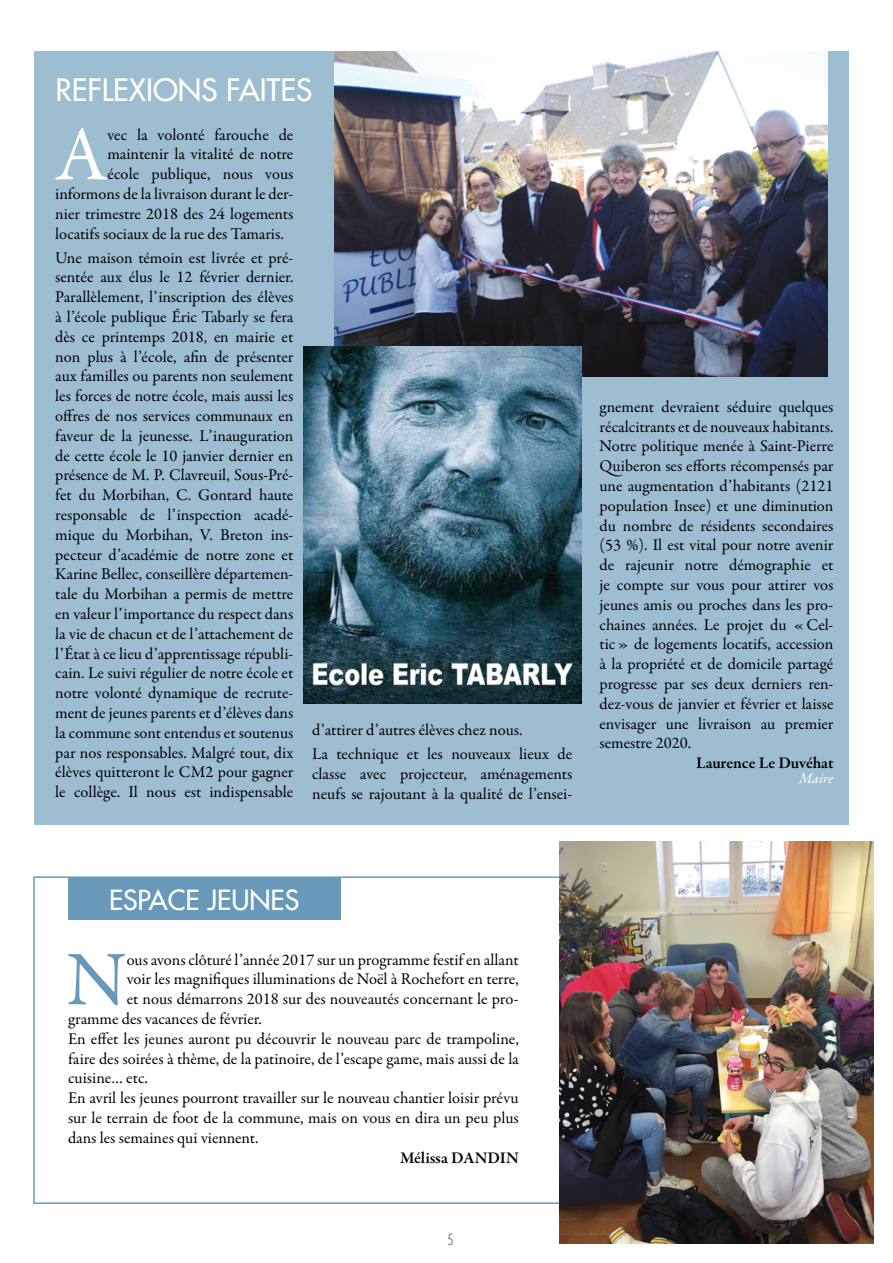
<style>
.page{position:relative;width:893px;height:1263px;background:#fff}
.page>*{position:absolute;margin:0;border:0;box-sizing:border-box;transform-origin:0 0}
.t1{font:77.55px "Garamond Premr Pro";color:#6999b9}
.t2{font:77.55px "Garamond Premr Pro";color:#fff}
.t3{font:30px "Futura LT";color:#fff}
.t4{font:27px "Futura LT";color:#fff}
.t5{font:16.5px/19.8px "Garamond Premr Pro";color:#000;text-align:justify}
.t6{font:600 16.5px "Garamond Premr Pro";letter-spacing:-.005em;color:#000}
.t7{font:italic 15px "Garamond Premr Pro";letter-spacing:-.005em;color:#fff}
.t8{font:300 condensed 15px "Futura LT";color:#7b7c7e}
</style>
<div class="page">
<div style="left:34px;top:51px;width:815px;height:774px;background:#9dbdd1"></div>
<img style="left:559px;top:841px;width:315px;height:402px">
<div style="left:68px;top:877px;width:272px;height:43px;background:#6999b9"></div>
<img style="left:334px;top:51px;width:493px;height:325px">
<img style="left:303px;top:346px;width:278px;height:358px">
<h2 class="t3" style="left:56px;top:70px;width:64px">REFLEXIONS</h2>
<h2 class="t3" style="left:226px;top:70px;width:47px">FAITES</h2>
<h1 class="t2" style="left:55px;top:108px;width:54px">A</h1>
<p class="t5" style="left:107px;top:125px;width:187px">vec la volonté farouche de</p>
<p class="t5" style="left:107px;top:145px;width:187px">maintenir la vitalité de notre</p>
<p class="t5" style="left:107px;top:164px;width:187px">école publique, nous vous</p>
<p class="t5" style="left:55px;top:184px;width:240px">informons de la livraison durant le der-</p>
<p class="t5" style="left:55px;top:204px;width:240px">nier trimestre 2018 des 24 logements</p>
<p class="t5" style="left:55px;top:224px;width:230px">locatifs sociaux de la rue des Tamaris.</p>
<p class="t5" style="left:55px;top:248px;width:240px">Une maison témoin est livrée et pré&shy;sentée aux élus le 12 février dernier.<br>Parallèlement, l’inscription des élèves à l’école publique Éric Tabarly se fera dès ce printemps 2018, en mairie et non plus à l’école, afin de présenter aux familles ou parents non seulement les forces de notre école, mais aussi les offres de nos services communaux en faveur de la jeunesse. L’inauguration de cette école le 10 janvier dernier en présence de M. P. Clavreuil, Sous-Pré&shy;fet du Morbihan, C. Gontard haute responsable de l’inspection acadé&shy;mique du Morbihan, V. Breton ins&shy;pecteur d’académie de notre zone et Karine Bellec, conseillère départemen&shy;tale du Morbihan a permis de mettre en valeur l’importance du respect dans la vie de chacun et de l’attachement de l’État à ce lieu d’apprentissage républi&shy;cain. Le suivi régulier de notre école et notre volonté dynamique de recrute&shy;ment de jeunes parents et d’élèves dans la commune sont entendus et soutenus par nos responsables. Malgré tout, dix élèves quitteront le CM2 pour gagner le collège. Il nous est indispensable</p>
<p class="t5" style="left:312px;top:718px;width:262px;line-height:24px">d’attirer d’autres élèves chez nous.<br>La technique et les nouveaux lieux de</p>
<p class="t5" style="left:312px;top:764px;width:262px">classe avec projecteur, aménagements neufs se rajoutant à la qualité de l’ensei-</p>
<p class="t5" style="left:600px;top:397px;width:235px">gnement devraient séduire quelques récalcitrants et de nouveaux habitants.<br>Notre politique menée à Saint-Pierre Quiberon ses efforts récompensés par une augmentation d’habitants (2121 population Insee) et une diminution du nombre de résidents secondaires (53 %). Il est vital pour notre avenir de rajeunir notre démographie et je compte sur vous pour attirer vos jeunes amis ou proches dans les pro&shy;chaines années. Le projet du «Cel&shy;tic» de logements locatifs, accession à la propriété et de domicile partagé progresse par ses deux derniers ren&shy;dez-vous de janvier et février et laisse envisager une livraison au premier semestre 2020.</p>
<p class="t6" style="left:696px;top:753px;width:139px">Laurence Le Duvéhat</p>
<p class="t7" style="left:799px;top:769px;width:36px">Maire</p>
<h3 class="t4" style="left:109px;top:882px;width:192px">ESPACE JEUNES</h3>
<h1 class="t1" style="left:67px;top:933px;width:61px">N</h1>
<p class="t5" style="left:127px;top:950px;width:393px">ous avons clôturé l’année 2017 sur un programme festif en allant</p>
<p class="t5" style="left:127px;top:970px;width:393px">voir les magnifiques illuminations de Noël à Rochefort en terre,</p>
<p class="t5" style="left:127px;top:989px;width:394px">et nous démarrons 2018 sur des nouveautés concernant le pro-</p>
<p class="t5" style="left:68px;top:1009px;width:195px">gramme des vacances de février.</p>
<p class="t5" style="left:68px;top:1029px;width:452px">En effet les jeunes auront pu découvrir le nouveau parc de trampoline,</p>
<p class="t5" style="left:68px;top:1049px;width:452px">faire des soirées à thème, de la patinoire, de l’escape game, mais aussi de la</p>
<p class="t5" style="left:68px;top:1069px;width:81px">cuisine… etc.</p>
<p class="t5" style="left:68px;top:1088px;width:452px">En avril les jeunes pourront travailler sur le nouveau chantier loisir prévu</p>
<p class="t5" style="left:68px;top:1108px;width:452px">sur le terrain de foot de la commune, mais on vous en dira un peu plus</p>
<p class="t5" style="left:68px;top:1128px;width:192px">dans les semaines qui viennent.</p>
<p class="t6" style="left:400px;top:1147px;width:120px">Mélissa DANDIN</p>
<p class="t8" style="left:448px;top:1231px;width:8px">5</p>
</div>
